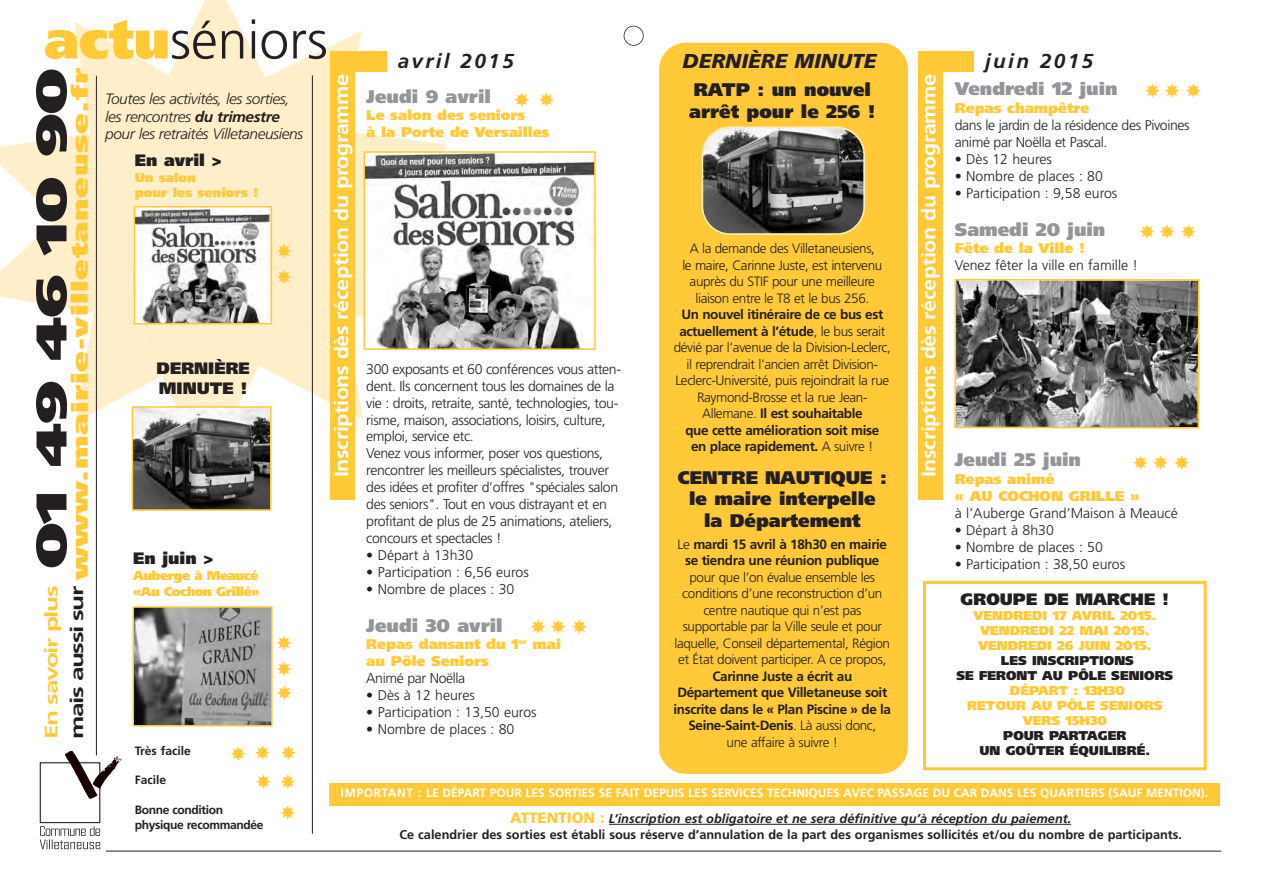
<style>
.page{position:relative;width:1262px;height:891px;background:#fff}
.page>*{position:absolute;margin:0;border:0;box-sizing:border-box;transform-origin:0 0}
.t1{font:300 53.55px "Frutiger";color:#231f20}
.t2{font:900 42.9px "Frutiger";letter-spacing:-.015em;color:#231f20;scale:1.46 1}
.t3{font:900 22.5px "Frutiger";letter-spacing:.02em;color:#ffc938;scale:1.46 1}
.t4{font:20.4px "Wingdings";color:#ffc938}
.t5{font:italic 700 20.1px "Frutiger";letter-spacing:.11em;color:#231f20}
.t6{font:italic 900 20.1px "Frutiger";color:#231f20}
.t7{font:700 19.5px "Frutiger";letter-spacing:-.015em;color:#fff;scale:1.1 1}
.t8{font:900 18.15px/21.9px "Frutiger";color:#231f20}
.t9{font:900 18.15px "Frutiger";color:#939598}
.t10{font:700 18px "Frutiger";letter-spacing:-.055em;color:#ffc938;scale:1.46 1}
.t11{font:900 16.5px/19.8px "Frutiger";color:#231f20}
.t12{font:italic 300 15px/17.9px "Frutiger";letter-spacing:-.03em;color:#231f20}
.t13{font:300 14.1px/17px "Frutiger";letter-spacing:-.03em;color:#231f20}
.t14{font:300 14.1px "Frutiger";color:#231f20}
.t15{font:900 14.1px/17px "Frutiger";color:#ffc938}
.t16{font:300 13.5px/16.5px "Frutiger";letter-spacing:-.03em;color:#231f20;text-align:center}
.t17{font:700 13.5px/16.5px "Frutiger";letter-spacing:-.03em;color:#231f20;text-align:center}
.t18{font:700 12.75px/16.4px "Frutiger";color:#231f20;text-align:center}
.t19{font:900 12.75px/15px "Frutiger";color:#ffc938;text-align:center}
.t20{font:900 12.75px/15px "Frutiger";color:#231f20;text-align:center}
.t21{font:900 12.75px/15.3px "Frutiger";letter-spacing:-.035em;color:#ffc938}
.t22{font:700 12px "Frutiger";color:#fff}
.t23{font:700 12px/14.4px "Frutiger";letter-spacing:-.03em;color:#231f20}
.t24{font:700 12px "Frutiger";color:#231f20}
.s1{font-weight:900;color:#ffc938}
.s2{font-weight:700}
.s3{font-weight:300}
.s4{font-weight:900;font-size:15px;color:#ffc938}
.s5{font-style:italic}
</style>
<div class="page">
<div style="left:659px;top:43px;width:249px;height:730px;background:#ffc938;border-radius:27px"></div>
<svg style="left:0;top:22px;width:442px;height:446px;fill:#feeec9"></svg>
<div style="left:353px;top:51px;width:34px;height:21px;background:#ffc938"></div>
<hr style="left:106px;top:850px;width:1115px;height:1px;background:#231f20">
<hr style="left:312px;top:75px;width:1px;height:758px;background:#231f20">
<hr style="left:96px;top:76px;width:1px;height:679px;background:#231f20">
<img style="left:137px;top:209px;width:132px;height:112px">
<div style="left:134px;top:206px;width:138px;height:118px;border:2px solid #ffc938"></div>
<img style="left:135px;top:609px;width:135px;height:114px">
<div style="left:132px;top:606px;width:141px;height:120px;border:2px solid #ffc938"></div>
<div style="left:623px;top:26px;width:20px;height:20px;border:2px solid #231f20;border-radius:50%"></div>
<div style="left:40px;top:762px;width:60px;height:61px;border:1px solid #231f20"></div>
<svg style="left:65px;top:750px;width:57px;height:49px"></svg>
<svg style="left:40px;top:826px;width:60px;height:23px"></svg>
<img style="left:366px;top:154px;width:226px;height:193px">
<div style="left:363px;top:151px;width:232px;height:199px;border:2px solid #ffc938"></div>
<img style="left:957px;top:282px;width:239px;height:143px">
<div style="left:954px;top:279px;width:245px;height:149px;border:2px solid #ffc938"></div>
<img style="left:135px;top:409px;width:133px;height:98px">
<div style="left:132px;top:406px;width:139px;height:104px;border:2px solid #ffc938"></div>
<hr style="left:609px;top:823px;width:462px;height:1px;background:#231f20">
<div style="left:331px;top:51px;width:24px;height:448px;background:#ffc938"></div>
<div style="left:940px;top:51px;width:34px;height:21px;background:#ffc938"></div>
<div style="left:918px;top:51px;width:24px;height:448px;background:#ffc938"></div>
<div style="left:329px;top:783px;width:890px;height:22px;background:#ffc938"></div>
<div style="left:923px;top:581px;width:283px;height:189px;border:3px solid #ffc938"></div>
<svg style="left:701px;top:126px;width:164px;height:109px"></svg>
<svg style="left:277px;top:243px;width:15px;height:41px"></svg>
<h1 class="t1" style="left:44px;top:18px;width:285px"><span class="s1">actu</span>séniors</h1>
<h3 class="t6" style="left:682px;top:53px;width:195px">DERNIÈRE MINUTE</h3>
<h3 class="t5" style="left:985px;top:53px;width:109px">juin 2015</h3>
<h3 class="t7" style="left:921px;top:477px;width:368px;rotate:-90deg">Inscriptions dès réception du programme</h3>
<h3 class="t5" style="left:398px;top:53px;width:117px">avril 2015</h3>
<h2 class="t2" style="left:34px;top:568px;width:344px;rotate:-90deg">01 49 46 10 90</h2>
<h3 class="t3" style="left:71px;top:739px;width:461px;rotate:-90deg"><sup>mais</sup> <sup>aussi</sup> <sup>sur</sup> www.mairie-villetaneuse.fr</h3>
<h3 class="t7" style="left:333px;top:477px;width:368px;rotate:-90deg">Inscriptions dès réception du programme</h3>
<h3 class="t9" style="left:955px;top:82px;width:164px">Vendredi 12 juin</h3>
<p class="t15" style="left:955px;top:101px;width:136px">Repas champêtre</p>
<p class="t13" style="left:955px;top:118px;width:236px">dans le jardin de la résidence des Pivoines animé par Noëlla et Pascal.</p>
<p class="t14" style="left:955px;top:153px;width:99px">• Dès 12 heures</p>
<p class="t14" style="left:955px;top:170px;width:150px">• Nombre de places : 80</p>
<p class="t14" style="left:955px;top:187px;width:164px">• Participation : 9,58 euros</p>
<h3 class="t9" style="left:955px;top:222px;width:152px">Samedi 20 juin</h3>
<p class="t15" style="left:955px;top:241px;width:132px">Fête de la Ville !</p>
<p class="t14" style="left:955px;top:260px;width:185px">Venez fêter la ville en famille !</p>
<h3 class="t8" style="left:689px;top:80px;width:188px">RATP : un nouvel arrêt pour le 256 !</h3>
<h3 class="t4" style="left:1143px;top:80px;width:61px">≠≠≠</h3>
<h3 class="t9" style="left:366px;top:89px;width:126px">Jeudi 9 avril</h3>
<p class="t15" style="left:366px;top:108px;width:185px">Le salon des seniors<br>à la Porte de Versailles</p>
<p class="t12" style="left:105px;top:91px;width:199px">Toutes les activités, les sorties, les rencontres <span class="s2">du trimestre </span>pour les retraités Villetaneusiens</p>
<p class="t11" style="left:135px;top:152px;width:88px">En avril &gt;</p>
<p class="t19" style="left:135px;top:171px;width:125px;text-align:left">Un salon<br>pour les seniors !</p>
<h3 class="t4" style="left:1138px;top:220px;width:61px">≠≠≠</h3>
<p class="t16" style="left:682px;top:241px;width:201px">A la demande des Villetaneusiens,<br>le maire, Carinne Juste, est intervenu auprès du STIF pour une meilleure liaison entre le T8 et le bus 256.</p>
<p class="t16" style="left:674px;top:307px;width:219px"><span class="s2">Un nouvel itinéraire de ce bus est actuellement à l’étude</span>, le bus serait dévié par l’avenue de la Division-Leclerc, il reprendrait l’ancien arrêt Division-Leclerc-Université, puis rejoindrait la rue Raymond-Brosse et la rue Jean-Allemane. <span class="s2">Il est souhaitable<br>que cette amélioration soit mise<br>en place rapidement.</span> A suivre !</p>
<h3 class="t8" style="left:678px;top:467px;width:210px;text-align:center">CENTRE NAUTIQUE : le maire interpelle la Département</h3>
<p class="t17" style="left:677px;top:536px;width:211px"><span class="s3">Le</span> mardi 15 avril à 18h30 en mairie se tiendra une réunion publique</p>
<p class="t16" style="left:674px;top:569px;width:217px">pour que l’on évalue ensemble les conditions d’une reconstruction d’un centre nautique qui n’est pas supportable par la Ville seule et pour laquelle, Conseil départemental, Région et État doivent participer. A ce propos,</p>
<p class="t17" style="left:673px;top:668px;width:219px">Carinne Juste a écrit au<br>Département que Villetaneuse soit inscrite dans le « Plan Piscine » de la<br>Seine-Saint-Denis<span class="s3">. Là aussi donc,<br>une affaire à suivre !</span></p>
<p class="t11" style="left:157px;top:359px;width:95px">DERNIÈRE<br>MINUTE !</p>
<p class="t13" style="left:366px;top:361px;width:256px">300 exposants et 60 conférences vous atten&shy;dent. Ils concernent tous les domaines de la vie : droits, retraite, santé, technologies, tou&shy;risme, maison, associations, loisirs, culture, emploi, service etc.<br>Venez vous informer, poser vos questions, rencontrer les meilleurs spécialistes, trouver des idées et profiter d’offres "spéciales salon des seniors". Tout en vous distrayant et en profitant de plus de 25 animations, ateliers, concours et spectacles !</p>
<p class="t14" style="left:366px;top:549px;width:108px">• Départ à 13h30</p>
<p class="t14" style="left:366px;top:566px;width:164px">• Participation : 6,56 euros</p>
<p class="t14" style="left:366px;top:583px;width:150px">• Nombre de places : 30</p>
<h3 class="t9" style="left:366px;top:618px;width:138px">Jeudi 30 avril</h3>
<p class="t15" style="left:366px;top:637px;width:196px">Repas dansant du 1<sup>er</sup> mai au Pôle Seniors</p>
<p class="t13" style="left:366px;top:670px;width:100px">Animé par Noëlla</p>
<p class="t14" style="left:366px;top:689px;width:110px">• Dès à 12 heures</p>
<p class="t14" style="left:366px;top:706px;width:172px">• Participation : 13,50 euros</p>
<p class="t14" style="left:366px;top:723px;width:150px">• Nombre de places : 80</p>
<h3 class="t9" style="left:955px;top:452px;width:128px">Jeudi 25 juin</h3>
<p class="t15" style="left:955px;top:472px;width:186px">Repas animé<br>« AU COCHON GRILLE »</p>
<p class="t14" style="left:955px;top:507px;width:224px">à l’Auberge Grand’Maison à Meaucé</p>
<p class="t14" style="left:955px;top:524px;width:100px">• Départ à 8h30</p>
<p class="t14" style="left:955px;top:541px;width:150px">• Nombre de places : 50</p>
<p class="t14" style="left:955px;top:558px;width:172px">• Participation : 38,50 euros</p>
<h3 class="t4" style="left:1131px;top:451px;width:61px">≠≠≠</h3>
<p class="t11" style="left:133px;top:550px;width:82px">En juin &gt;</p>
<p class="t21" style="left:133px;top:569px;width:128px">Auberge à Meaucé «Au Cochon Grillé»</p>
<h3 class="t10" style="left:44px;top:739px;width:106px;rotate:-90deg">En savoir plus</h3>
<p class="t11" style="left:960px;top:591px;width:210px">GROUPE DE MARCHE !</p>
<p class="t19" style="left:973px;top:609px;width:184px">VENDREDI 17 AVRIL 2015.<br>VENDREDI 22 MAI 2015.<br>VENDREDI 26 JUIN 2015.</p>
<p class="t20" style="left:956px;top:654px;width:218px">LES INSCRIPTIONS<br>SE FERONT AU PÔLE SENIORS</p>
<p class="t19" style="left:967px;top:684px;width:197px">DÉPART : 13H30<br>RETOUR AU PÔLE SENIORS<br>VERS 15H30</p>
<p class="t20" style="left:979px;top:729px;width:172px">POUR PARTAGER<br>UN GOÛTER ÉQUILIBRÉ.</p>
<h3 class="t4" style="left:529px;top:616px;width:61px">≠≠≠</h3>
<h3 class="t4" style="left:273px;top:702px;width:70px;rotate:-90deg">≠ ≠ ≠</h3>
<h3 class="t4" style="left:229px;top:742px;width:70px">≠≠≠</h3>
<p class="t24" style="left:135px;top:746px;width:58px">Très facile</p>
<p class="t23" style="left:135px;top:773px;width:33px">Facile</p>
<p class="t23" style="left:135px;top:804px;width:130px">Bonne condition physique recommandée</p>
<p class="t22" style="left:340px;top:788px;width:869px">IMPORTANT : LE DÉPART POUR LES SORTIES SE FAIT DEPUIS LES SERVICES TECHNIQUES AVEC PASSAGE DU CAR DANS LES QUARTIERS (SAUF MENTION).</p>
<p class="t18" style="left:399px;top:811px;width:784px"><span class="s4">ATTENTION :</span> <span class="s5">L’inscription est obligatoire et ne sera définitive qu’à réception du paiement.<br></span>Ce calendrier des sorties est établi sous réserve d’annulation de la part des organismes sollicités et/ou du nombre de participants.</p>
</div>
